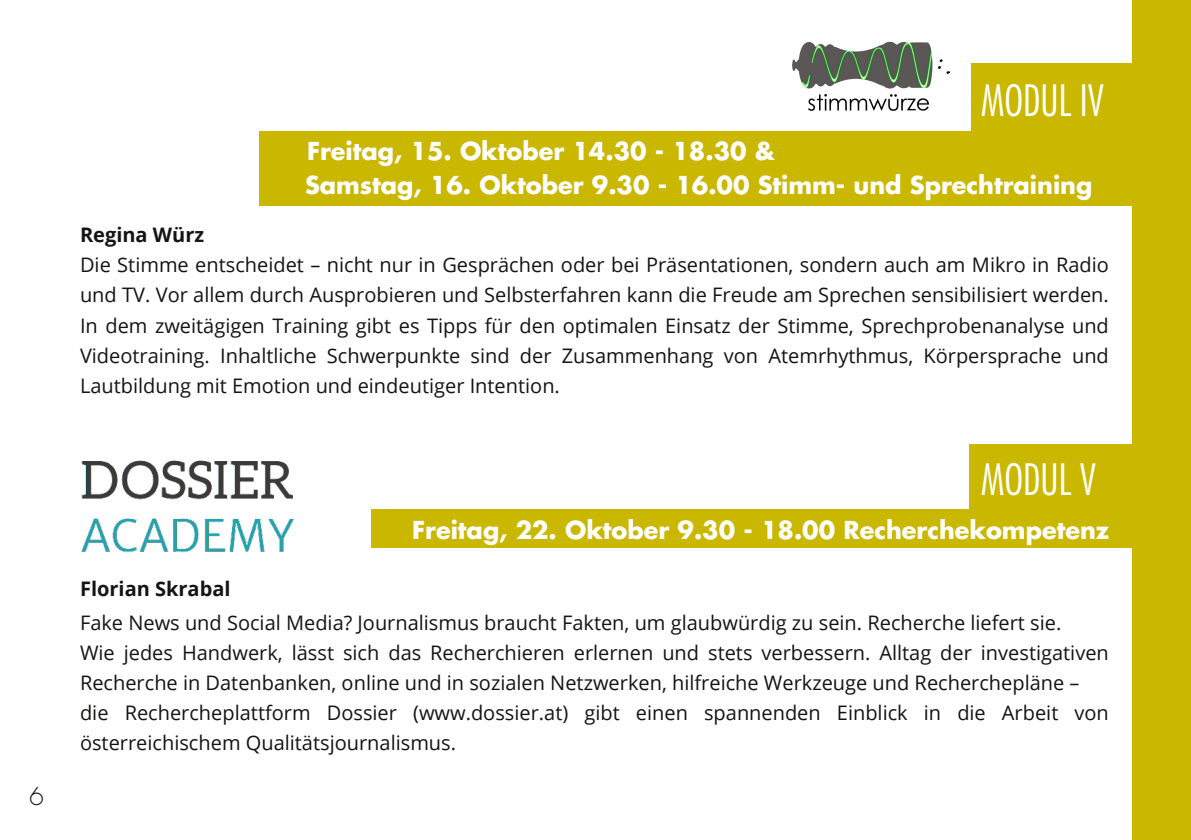
<style>
.page{position:relative;width:1191px;height:840px;background:#fff}
.page>*{position:absolute;margin:0;border:0;box-sizing:border-box;transform-origin:0 0}
.t1{font:300 condensed 42px "Futura LT";color:#fff}
.t2{font:700 24px/34px "Futura LT";color:#fff}
.t3{font:300 24px "Futura LT";color:#161413}
.t4{font:20px/30px "Open Sans";color:#161413}
.t5{font:700 20px "Open Sans";color:#161413}
</style>
<div class="page">
<div style="left:1132px;top:0;width:59px;height:839px;background:#cab700"></div>
<div style="left:259px;top:131px;width:932px;height:39px;background:#cab700"></div>
<div style="left:259px;top:167px;width:876px;height:39px;background:#cab700"></div>
<div style="left:371px;top:509px;width:820px;height:39px;background:#cab700"></div>
<div style="left:972px;top:63px;width:163px;height:69px;background:#cab700"></div>
<div style="left:969px;top:443px;width:222px;height:69px;background:#cab700"></div>
<img style="left:82px;top:460px;width:212px;height:92px">
<img style="left:792px;top:41px;width:159px;height:70px">
<p class="t3" style="left:29px;top:781px;width:16px">6</p>
<h1 class="t1" style="left:981px;top:76px;width:125px">MODUL IV</h1>
<p class="t2" style="left:305px;top:134px;width:789px">Freitag, 15. Oktober 14.30 - 18.30 &amp;<br>Samstag, 16. Oktober 9.30 - 16.00 Stimm- und Sprechtraining</p>
<p class="t5" style="left:80px;top:221px;width:126px">Regina Würz</p>
<p class="t4" style="left:80px;top:249px;width:1030px;text-align:justify">Die Stimme entscheidet – nicht nur in Gesprächen oder bei Präsentationen, sondern auch am Mikro in Radio und TV. Vor allem durch Ausprobieren und Selbsterfahren kann die Freude am Sprechen sensibilisiert werden.<br>In dem zweitägigen Training gibt es Tipps für den optimalen Einsatz der Stimme, Sprechprobenanalyse und Videotraining. Inhaltliche Schwerpunkte sind der Zusammenhang von Atemrhythmus, Körpersprache und Lautbildung mit Emotion und eindeutiger Intention.</p>
<h1 class="t1" style="left:981px;top:454px;width:117px">MODUL V</h1>
<p class="t2" style="left:412px;top:512px;width:698px">Freitag, 22. Oktober 9.30 - 18.00 Recherchekompetenz</p>
<p class="t5" style="left:80px;top:574px;width:152px">Florian Skrabal</p>
<p class="t4" style="left:80px;top:606px;width:1030px">Fake News und Social Media? Journalismus braucht Fakten, um glaubwürdig zu sein. Recherche liefert sie.<br>Wie jedes Handwerk, lässt sich das Recherchieren erlernen und stets verbessern. Alltag der investigativen Recherche in Datenbanken, online und in sozialen Netzwerken, hilfreiche Werkzeuge und Recherchepläne – die Rechercheplattform Dossier (www.dossier.at) gibt einen spannenden Einblick in die Arbeit von österreichischem Qualitätsjournalismus.</p>
</div>
